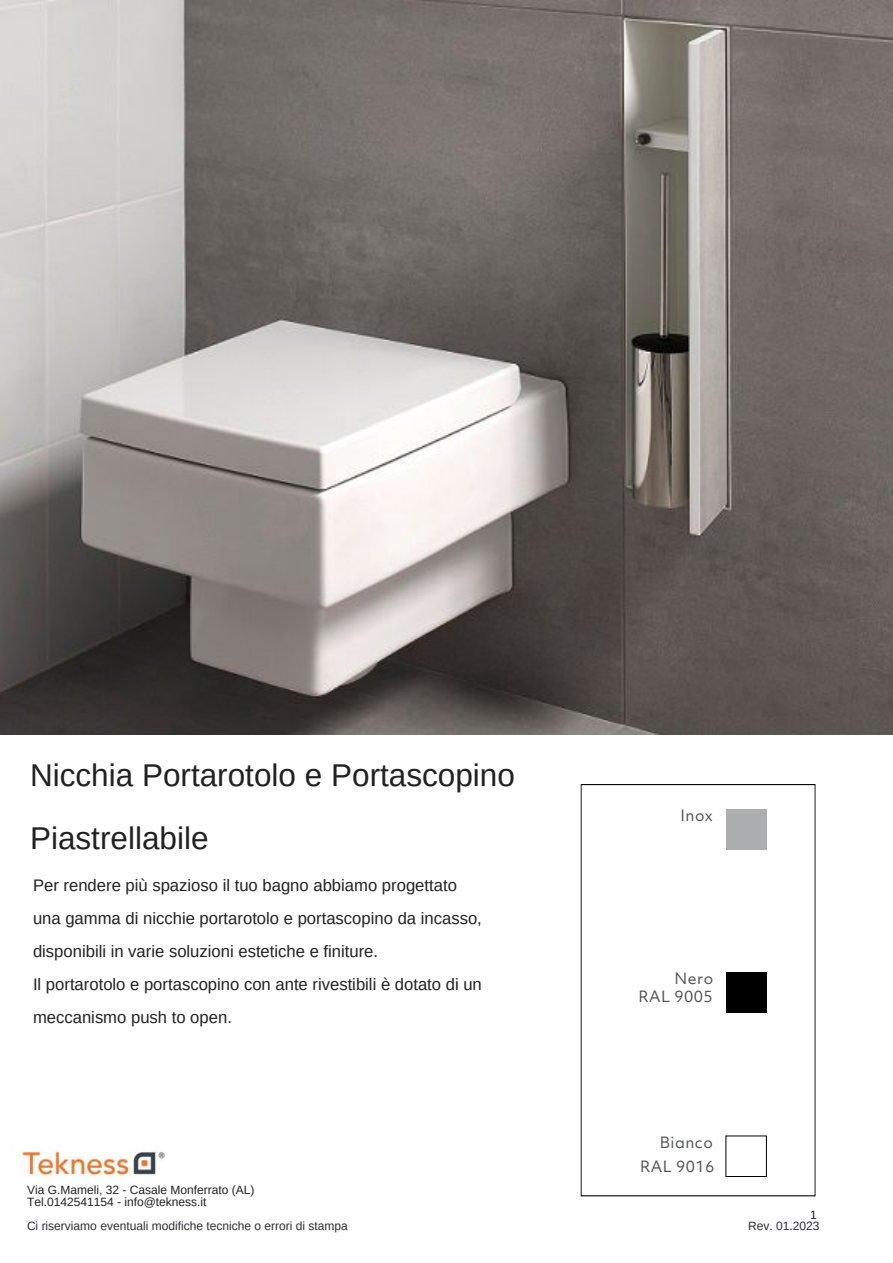
<style>
.page{position:relative;width:893px;height:1263px;background:#fff}
.page>*{position:absolute;margin:0;border:0;box-sizing:border-box;transform-origin:0 0}
.t1{font:31.5px/63px "Arimo";color:#212121}
.t2{font:16.65px/33px "Arimo";color:#212121}
.t3{font:14.85px/17.7px "Objektiv Mk 1";letter-spacing:.03em;color:#4f5252;text-align:right}
.t4{font:12px/12px "Arimo";color:#212121}
.t5{font:12px "Arimo";color:#2c2e35}
</style>
<div class="page">
<div style="left:726px;top:809px;width:41px;height:41px;background:#acafb0"></div>
<div style="left:726px;top:972px;width:41px;height:41px;background:#000"></div>
<div style="left:726px;top:1136px;width:41px;height:41px;border:1px solid #000"></div>
<img style="left:21px;top:1145px;width:143px;height:32px">
<img style="left:0;top:0;width:893px;height:735px">
<h1 class="t1" style="left:30px;top:744px;width:486px">Nicchia Portarotolo e Portascopino<br>Piastrellabile</h1>
<p class="t2" style="left:33px;top:869px;width:450px">Per rendere più spazioso il tuo bagno abbiamo progettato una gamma di nicchie portarotolo e portascopino da incasso, disponibili in varie soluzioni estetiche e finiture.<br>Il portarotolo e portascopino con ante rivestibili è dotato di un meccanismo push to open.</p>
<p class="t3" style="left:681px;top:807px;width:34px">Inox</p>
<p class="t3" style="left:638px;top:970px;width:76px">Nero<br>RAL 9005</p>
<p class="t3" style="left:640px;top:1130px;width:76px;line-height:24.5px">Bianco<br>RAL 9016</p>
<p class="t4" style="left:27px;top:1184px;width:229px">Via G.Mameli, 32 - Casale Monferrato (AL)<br>Tel.0142541154 - info@tekness.it</p>
<p class="t5" style="left:27px;top:1218px;width:322px">Ci riserviamo eventuali modifiche tecniche o errori di stampa</p>
<p class="t5" style="left:748px;top:1218px;width:73px">Rev. 01.2023</p>
<p class="t4" style="left:810px;top:1209px;width:8px">1</p>
</div>
